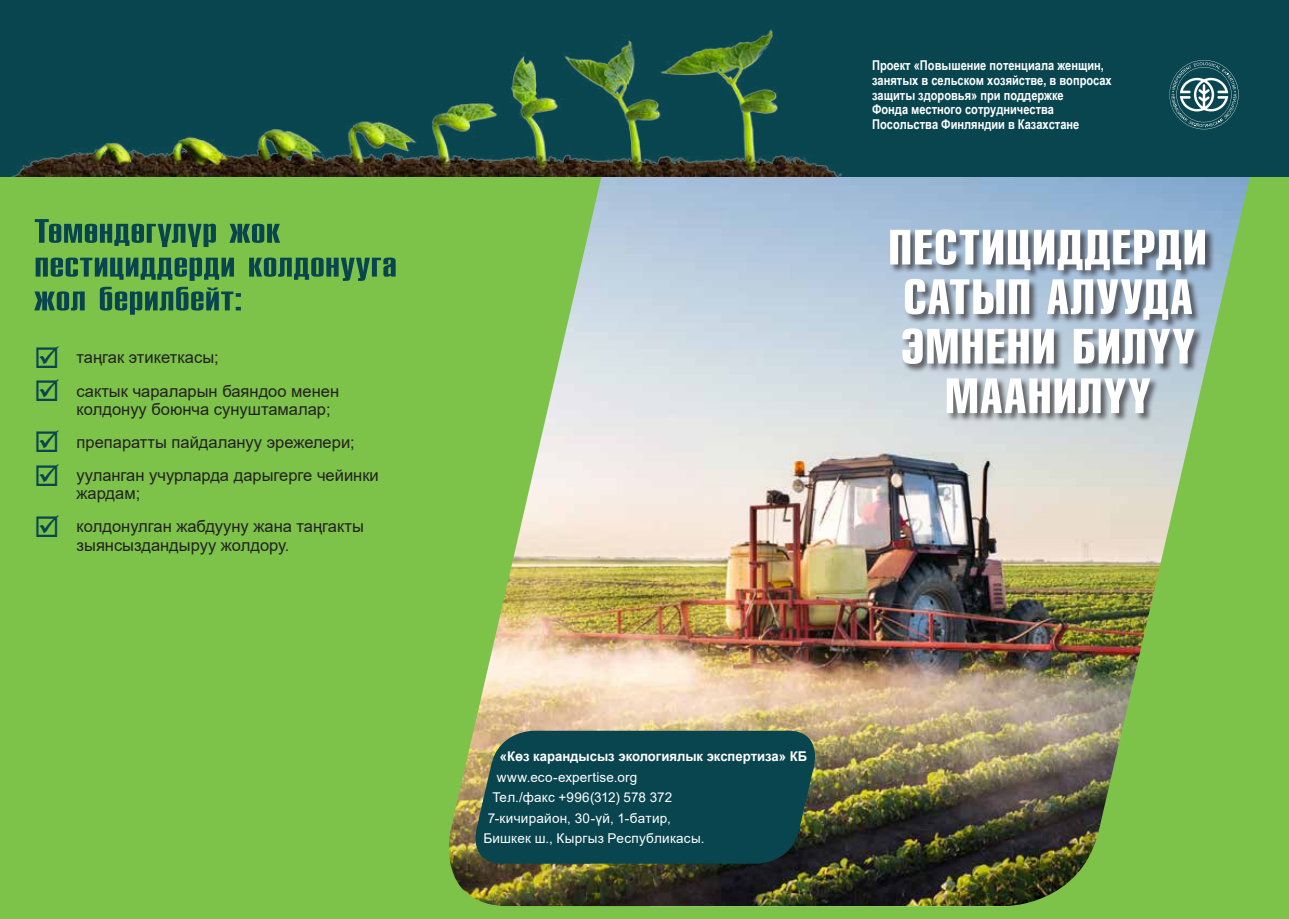
<style>
.page{position:relative;width:1289px;height:919px;background:#fff}
.page>*{position:absolute;margin:0;border:0;box-sizing:border-box;transform-origin:0 0}
.t1{font:16.5px/33.2px "Arial";color:#231f20}
.t2{font:700 13.5px/14.9px "Arial Narrow";color:#fff}
.t3{font:13.5px "Arial";letter-spacing:.015em;color:#fff}
.t4{font:700 13.5px "Arial";color:#fff}
</style>
<div class="page">
<div style="left:0;top:176px;width:649px;height:742px;background:#7dc34a"></div>
<img style="left:429px;top:176px;width:859px;height:742px">
<div style="left:0;top:0;width:1288px;height:176px;background:#08454f"></div>
<img style="left:13px;top:28px;width:829px;height:148px">
<svg style="left:1169px;top:60px;width:69px;height:69px"></svg>
<svg style="left:468px;top:730px;width:354px;height:133px;background:#164b4f"></svg>
<div style="left:946px;top:378px;width:213px;height:44px;background:#231f20;opacity:.65"></div>
<svg style="left:946px;top:378px;width:204px;height:35px"></svg>
<div style="left:901px;top:328px;width:302px;height:45px;background:#231f20;opacity:.65"></div>
<svg style="left:902px;top:328px;width:292px;height:36px"></svg>
<div style="left:904px;top:278px;width:297px;height:51px;background:#231f20;opacity:.65"></div>
<svg style="left:904px;top:279px;width:288px;height:41px"></svg>
<div style="left:889px;top:229px;width:325px;height:50px;background:#231f20;opacity:.65"></div>
<svg style="left:890px;top:229px;width:314px;height:41px"></svg>
<svg style="left:34px;top:287px;width:207px;height:28px"></svg>
<svg style="left:36px;top:257px;width:359px;height:24px"></svg>
<svg style="left:35px;top:219px;width:245px;height:28px"></svg>
<p class="t1" style="left:77px;top:341px;width:264px">таңгак этикеткасы;<br>сактык чараларын баяндоо менен</p>
<p class="t1" style="left:77px;top:392px;width:304px">колдонуу боюнча сунуштамалар; препаратты пайдалануу эрежелери; ууланган учурларда дарыгерге чейинки</p>
<p class="t1" style="left:77px;top:477px;width:289px">жардам;<br>колдонулган жабдууну жана таңгакты</p>
<p class="t1" style="left:77px;top:528px;width:214px">зыянсыздандыруу жолдору.</p>
<p class="t2" style="left:872px;top:57px;width:241px">Проект «Повышение потенциала женщин, занятых в сельском хозяйстве, в вопросах защиты здоровья» при поддержке<br>Фонда местного сотрудничества Посольства Финляндии в Казахстане</p>
<p class="t4" style="left:500px;top:746px;width:309px">«Көз карандысыз экологиялык экспертиза» КБ</p>
<p class="t3" style="left:497px;top:767px;width:142px">www.eco-expertise.org</p>
<p class="t3" style="left:492px;top:788px;width:181px">Тел./факс +996(312) 578 372</p>
<p class="t3" style="left:488px;top:808px;width:184px">7-кичирайон, 30-үй, 1-батир,</p>
<p class="t3" style="left:483px;top:828px;width:223px">Бишкек ш., Кыргыз Республикасы.</p>
</div>
